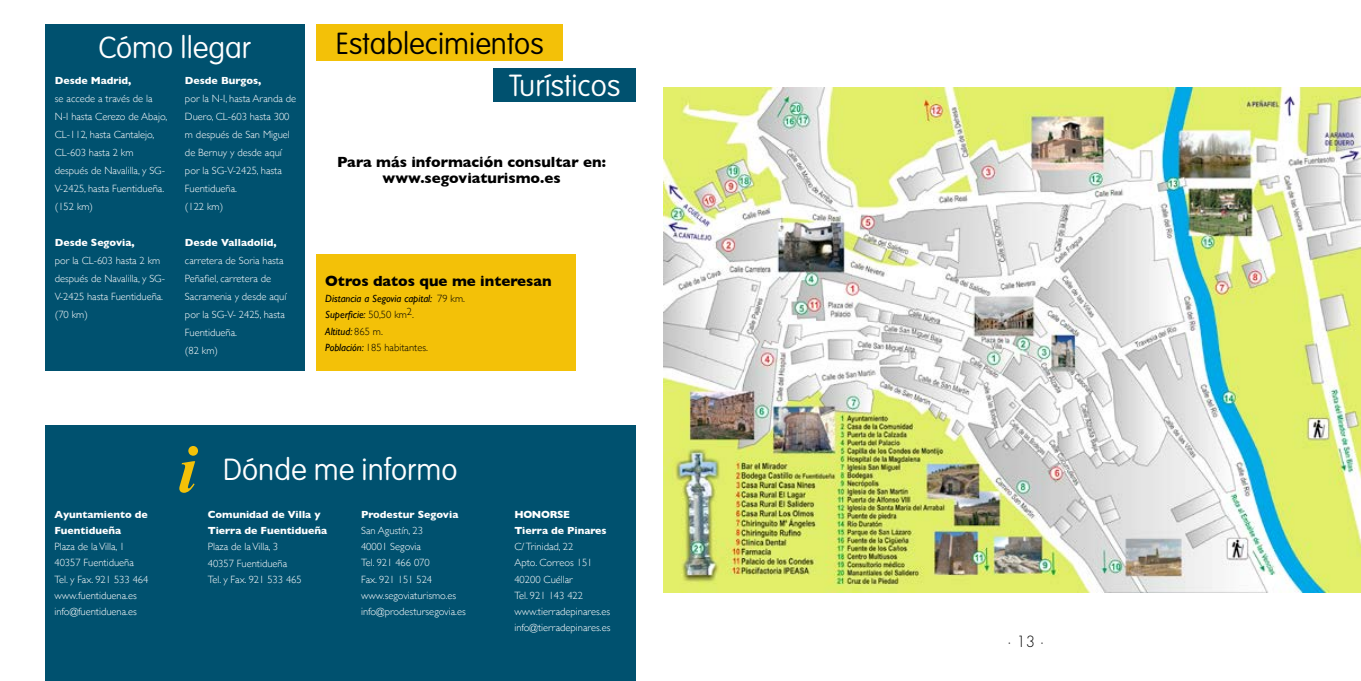
<style>
.page{position:relative;width:1361px;height:681px;background:#fff}
.page>*{position:absolute;margin:0;border:0;box-sizing:border-box;transform-origin:0 0}
.t1{font:100 30px "VAG Rounded";color:#fff}
.t2{font:100 30px "VAG Rounded";color:#000}
.t3{font:700 15px/16.4px "Gill Sans";color:#000;text-align:center}
.t4{font:300 15px "Futura";color:#000}
.t5{font:300 10.5px/18px "Gill Sans";color:#fff}
.t6{font:700 10.5px/16.2px "Gill Sans";color:#fff}
.t7{font:italic 10.5px/16.4px "Gill Sans";color:#000}
.s1{font-weight:300;font-style:normal}
</style>
<div class="page">
<div style="left:317px;top:24px;width:246px;height:37px;background:#f3c108"></div>
<div style="left:493px;top:68px;width:143px;height:33px;background:#00516f"></div>
<div style="left:45px;top:24px;width:260px;height:347px;background:#00516f"></div>
<div style="left:317px;top:254px;width:259px;height:117px;background:#f3c108"></div>
<div style="left:45px;top:425px;width:591px;height:255px;background:#00516f"></div>
<svg style="left:179px;top:446px;width:19px;height:46px"></svg>
<img style="left:663px;top:88px;width:698px;height:504px">
<h1 class="t1" style="left:98px;top:30px;width:154px">Cómo llegar</h1>
<p class="t6" style="left:55px;top:72px;width:78px">Desde Madrid,</p>
<p class="t5" style="left:55px;top:89px;width:114px">se accede a través de la<br>N-I hasta Cerezo de Abajo,<br>CL-112, hasta Cantalejo,<br>CL-603 hasta 2 km después de Navalilla, y SG-<br>V-2425, hasta Fuentidueña. (152 km)</p>
<p class="t6" style="left:55px;top:234px;width:81px">Desde Segovia,</p>
<p class="t5" style="left:55px;top:251px;width:112px">por la CL-603 hasta 2 km después de Navalilla, y SG-<br>V-2425 hasta Fuentidueña. (70 km)</p>
<p class="t6" style="left:185px;top:72px;width:78px">Desde Burgos,</p>
<p class="t5" style="left:185px;top:89px;width:113px">por la N-I, hasta Aranda de<br>Duero, CL-603 hasta 300 m después de San Miguel de Bernuy y desde aquí por la SG-V-2425, hasta<br>Fuentidueña.<br>(122 km)</p>
<p class="t6" style="left:185px;top:234px;width:93px">Desde Valladolid,</p>
<p class="t5" style="left:185px;top:251px;width:103px">carretera de Soria hasta<br>Peñafiel, carretera de<br>Sacramenia y desde aquí por la SG-V- 2425, hasta<br>Fuentidueña.<br>(82 km)</p>
<h1 class="t2" style="left:336px;top:27px;width:209px">Establecimientos</h1>
<h1 class="t1" style="left:509px;top:69px;width:113px">Turísticos</h1>
<h2 class="t3" style="left:337px;top:153px;width:270px">Para más información consultar en: www.segoviaturismo.es</h2>
<h2 class="t3" style="left:325px;top:272px;width:228px">Otros datos que me interesan</h2>
<p class="t7" style="left:325px;top:290px;width:141px">Distancia a Segovia capital: <span class="s1">79 km.<br></span>Superficie: <span class="s1">50,50 km</span><sup>2</sup><span class="s1">.<br></span>Altitud: <span class="s1">865 m.<br></span>Población: <span class="s1">185 habitantes.</span></p>
<p class="t6" style="left:54px;top:505px;width:95px">Ayuntamiento de<br>Fuentidueña</p>
<p class="t5" style="left:54px;top:538px;width:96px;line-height:16.2px">Plaza de la Villa, 1<br>40357 Fuentidueña<br>Tel. y Fax. 921 533 464 www.fuentiduena.es info@fuentiduena.es</p>
<h1 class="t1" style="left:223px;top:452px;width:236px">Dónde me informo</h1>
<p class="t6" style="left:208px;top:505px;width:121px">Comunidad de Villa y<br>Tierra de Fuentidueña</p>
<p class="t5" style="left:208px;top:538px;width:96px;line-height:16.4px">Plaza de la Villa, 3<br>40357 Fuentidueña<br>Tel. y Fax. 921 533 465</p>
<p class="t6" style="left:361px;top:505px;width:99px">Prodestur Segovia</p>
<p class="t5" style="left:361px;top:521px;width:106px;line-height:16.2px">San Agustín, 23<br>40001 Segovia<br>Tel. 921 466 070<br>Fax. 921 151 524 www.segoviaturismo.es info@prodestursegovia.es</p>
<p class="t6" style="left:514px;top:505px;width:94px">HONORSE<br>Tierra de Pinares</p>
<p class="t5" style="left:514px;top:538px;width:97px;line-height:16.2px">C/ Trinidad, 22<br>Apto. Correos 151<br>40200 Cuéllar<br>Tel. 921 143 422 www.tierradepinares.es info@tierradepinares.es</p>
<h2 class="t4" style="left:1007px;top:632px;width:39px">· 13 ·</h2>
</div>
